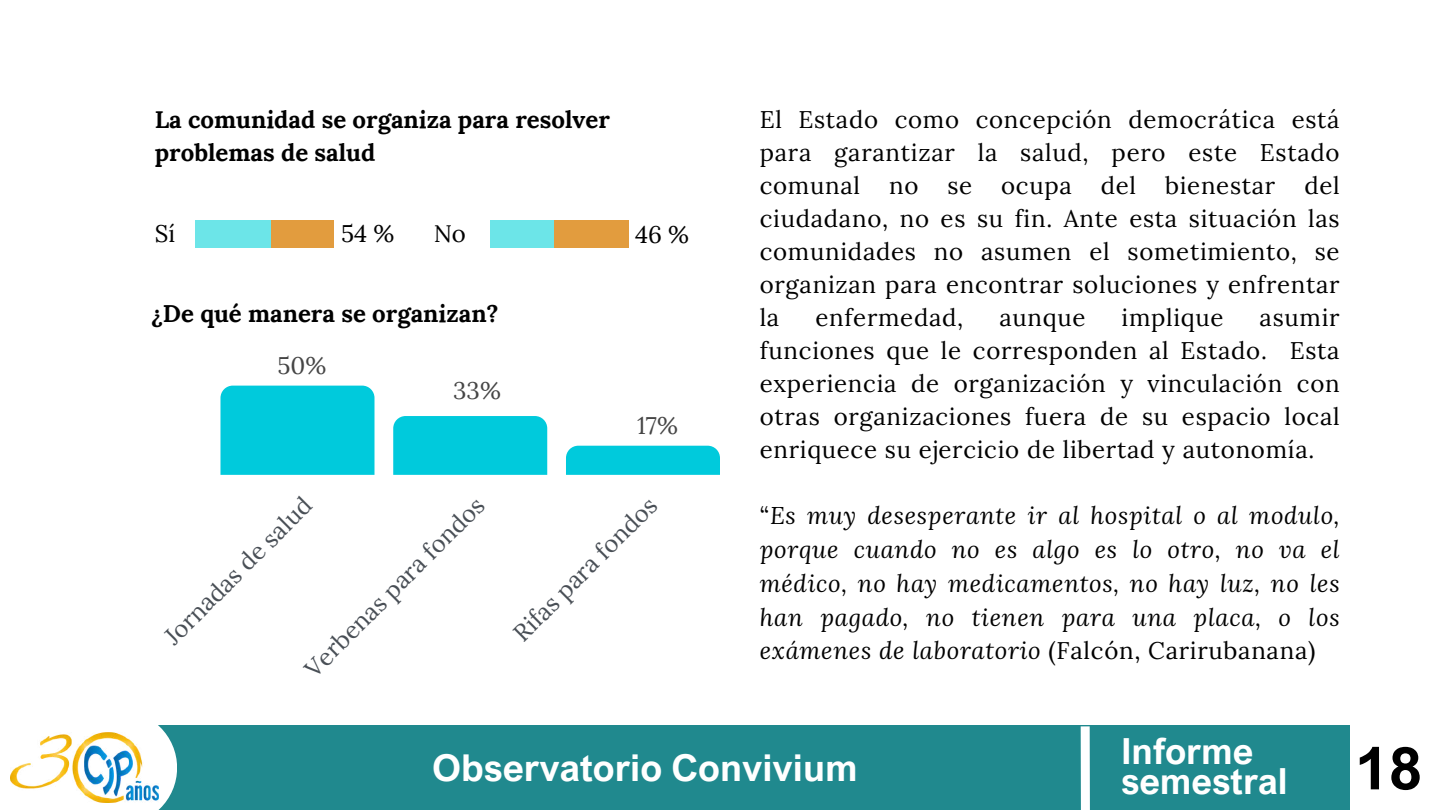
<style>
.page{position:relative;width:1440px;height:810px;background:#fff}
.page>*{position:absolute;margin:0;border:0;box-sizing:border-box;transform-origin:0 0}
.t1{font:700 37px "Arial Nova";color:#fff}
.t2{font:700 36px/30.8px "Arial Nova";color:#fff}
.t3{font:24px/33px "Lora";letter-spacing:.03em;color:#000;text-align:justify}
.t4{font:italic 24px/33.8px "Lora";letter-spacing:.03em;color:#000;text-align:justify}
.t5{font:700 24px/33px "Lora";color:#000}
.t6{font:24px "Lora";color:#494f56}
.t7{font:24px "Lora";color:#454545}
.s1{font-style:normal}
.s2{font-size:59.1px;color:#000}
</style>
<div class="page">
<div style="left:196px;top:220px;width:138px;height:27px;background:#e29c3e"></div>
<div style="left:196px;top:220px;width:75px;height:27px;background:#6ce5e8"></div>
<div style="left:220px;top:386px;width:155px;height:89px;background:#00cadc"></div>
<div style="left:393px;top:416px;width:154px;height:59px;background:#00cadc"></div>
<div style="left:566px;top:446px;width:154px;height:12px;background:#00cadc"></div>
<div style="left:143px;top:726px;width:1207px;height:84px;background:#20898e"></div>
<svg style="left:100px;top:725px;width:77px;height:85px"></svg>
<img style="left:10px;top:733px;width:148px;height:70px">
<svg style="left:1076px;top:725px;width:19px;height:85px"></svg>
<div style="left:490px;top:220px;width:138px;height:28px;background:#e29c3e"></div>
<div style="left:490px;top:220px;width:64px;height:28px;background:#6ce5e8"></div>
<p class="t5" style="left:155px;top:102px;width:457px">La comunidad se organiza para resolver problemas de salud</p>
<p class="t3" style="left:155px;top:216px;width:22px">Sí</p>
<p class="t3" style="left:434px;top:217px;width:34px">No</p>
<p class="t3" style="left:341px;top:217px;width:55px">54 %</p>
<p class="t5" style="left:151px;top:297px;width:349px">¿De qué manera se organizan?</p>
<p class="t7" style="left:277px;top:350px;width:50px">50%</p>
<p class="t7" style="left:453px;top:375px;width:49px">33%</p>
<p class="t3" style="left:635px;top:217px;width:56px">46 %</p>
<p class="t7" style="left:637px;top:409px;width:42px">17%</p>
<p class="t6" style="left:157px;top:629px;width:198px;rotate:-45deg">Jornadas de salud</p>
<p class="t6" style="left:298px;top:662px;width:244px;rotate:-45deg">Verbenas para fondos</p>
<p class="t6" style="left:506px;top:626px;width:193px;rotate:-45deg">Rifas para fondos</p>
<p class="t3" style="left:760px;top:102px;width:581px">El Estado como concepción democrática está para garantizar la salud, pero este Estado comunal no se ocupa del bienestar del ciudadano, no es su fin. Ante esta situación las comunidades no asumen el sometimiento, se organizan para encontrar soluciones y enfrentar la</p>
<p class="t3" style="left:815px;top:300px;width:149px">enfermedad,</p>
<p class="t3" style="left:999px;top:300px;width:88px">aunque</p>
<p class="t3" style="left:1122px;top:300px;width:104px">implique</p>
<p class="t3" style="left:760px;top:300px;width:581px;text-indent:500px">asumir funciones que le corresponden al Estado. Esta experiencia de organización y vinculación con otras organizaciones fuera de su espacio local enriquece su ejercicio de libertad y autonomía.</p>
<p class="t4" style="left:760px;top:498px;width:581px"><span class="s1">“</span>Es muy desesperante ir al hospital o al modulo, porque cuando no es algo es lo otro, no va el médico, no hay medicamentos, no hay luz, no les han pagado, no tienen para una placa, o los exámenes de laboratorio <span class="s1">(Falcón, Carirubanana)</span></p>
<h1 class="t1" style="left:432px;top:745px;width:427px">Observatorio Convivium</h1>
<h2 class="t2" style="left:1121px;top:735px;width:303px">Informe semestral <span class="s2">18</span></h2>
</div>
